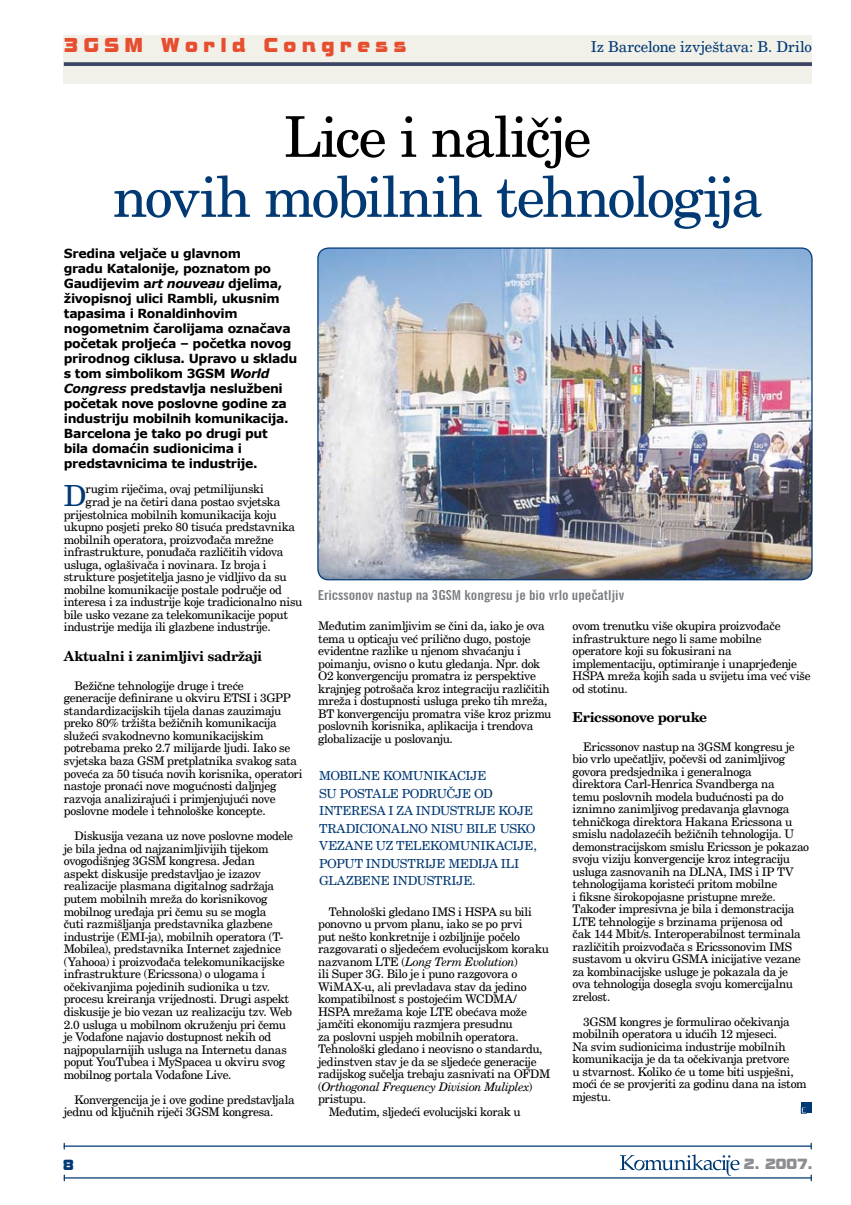
<style>
.page{position:relative;width:851px;height:1205px;background:#fff}
.page>*{position:absolute;margin:0;border:0;box-sizing:border-box;transform-origin:0 0}
.t1{font:56.25px "New Century Schlbk";letter-spacing:-.04em;color:#003974}
.t2{font:56.25px "New Century Schlbk";letter-spacing:-.03em;color:#000}
.t3{font:29.25px "New Century Schlbk";color:#003974}
.t4{font:18.75px "Bolt Bold IT Cby L2";letter-spacing:.3em;color:#e74d2f}
.t5{font:15px "New Century Schlbk";color:#003974}
.t6{font:700 extra-condensed 13.75px "News Gothic L2";color:#787b7f;scale:1.2 1}
.t7{font:700 13.75px "New Century Schlbk";letter-spacing:-.025em;color:#000}
.t8{font:13.75px "Bolt Bold IT Cby L2";color:#8d8e92}
.t9{font:700 12.5px/15px "Verdana";letter-spacing:-.03em;color:#000}
.t10{font:12.5px "New Century Schlbk";letter-spacing:-.005em;color:#003974}
.t11{font:11.88px/12.5px "New Century Schlbk";letter-spacing:-.03em;color:#000}
.t12{font:italic 11.88px "New Century Schlbk";letter-spacing:-.035em;color:#000}
.s1{font-style:italic}
.s2{font-style:normal}
</style>
<div class="page">
<svg style="left:620px;top:1154px;width:119px;height:22px"></svg>
<hr style="left:64px;top:1145px;width:747px;height:2px;background:#003974">
<hr style="left:64px;top:1177px;width:747px;height:1px;background:#003974">
<div style="left:64px;top:35px;width:747px;height:49px;background:#f1f0e9"></div>
<svg style="left:64px;top:62px;width:747px;height:4px;background:#464e6a"></svg>
<div style="left:801px;top:1102px;width:10px;height:11px;background:#003974"></div>
<svg style="left:800px;top:1107px;width:6px;height:6px"></svg>
<img style="left:318px;top:248px;width:493px;height:332px;border-radius:11px">
<h3 class="t4" style="left:64px;top:34px;width:344px">3GSM World Congress</h3>
<p class="t5" style="left:590px;top:37px;width:223px">Iz Barcelone izvještava: B. Drilo</p>
<h1 class="t2" style="left:284px;top:103px;width:309px">Lice i naličje</h1>
<h1 class="t1" style="left:113px;top:163px;width:650px">novih mobilnih tehnologija</h1>
<p class="t9" style="left:64px;top:245px;width:235px">Sredina veljače u glavnom<br>gradu Katalonije, poznatom po<br>Gaudijevim a<span class="s1">rt nouveau</span> djelima, živopisnoj ulici Rambli, ukusnim tapasima i Ronaldinhovim nogometnim čarolijama označava početak proljeća – početka novog prirodnog ciklusa. Upravo u skladu s tom simbolikom 3GSM <span class="s1">World<br>Congress</span> predstavlja neslužbeni početak nove poslovne godine za industriju mobilnih komunikacija.<br>Barcelona je tako po drugi put<br>bila domaćin sudionicima i predstavnicima te industrije.</p>
<h2 class="t3" style="left:64px;top:478px;width:24px">D</h2>
<p class="t11" style="left:86px;top:483px;width:180px">rugim riječima, ovaj petmilijunski</p>
<p class="t11" style="left:86px;top:496px;width:196px">grad je na četiri dana postao svjetska</p>
<p class="t11" style="left:64px;top:508px;width:214px">prijestolnica mobilnih komunikacija koju</p>
<p class="t11" style="left:64px;top:521px;width:233px">ukupno posjeti preko 80 tisuća predstavnika</p>
<p class="t11" style="left:64px;top:533px;width:211px">mobilnih operatora, proizvođača mrežne</p>
<p class="t11" style="left:64px;top:546px;width:221px">infrastrukture, ponuđača različitih vidova</p>
<p class="t11" style="left:64px;top:558px;width:204px">usluga, oglašivača i novinara. Iz broja i</p>
<p class="t11" style="left:64px;top:571px;width:224px">strukture posjetitelja jasno je vidljivo da su</p>
<p class="t11" style="left:64px;top:583px;width:220px">mobilne komunikacije postale područje od</p>
<p class="t11" style="left:64px;top:596px;width:240px">interesa i za industrije koje tradicionalno nisu</p>
<p class="t11" style="left:64px;top:608px;width:225px">bile usko vezane za telekomunikacije poput</p>
<p class="t11" style="left:64px;top:621px;width:208px">industrije medija ili glazbene industrije.</p>
<p class="t7" style="left:64px;top:647px;width:200px">Aktualni i zanimljivi sadržaji</p>
<p class="t11" style="left:64px;top:679px;width:240px;text-indent:11px">Bežične tehnologije druge i treće<br>generacije definirane u okviru ETSI i 3GPP standardizacijskih tijela danas zauzimaju preko 80% tržišta bežičnih komunikacija služeći svakodnevno komunikacijskim potrebama preko 2.7 milijarde ljudi. Iako se svjetska baza GSM pretplatnika svakog sata poveća za 50 tisuća novih korisnika, operatori nastoje pronaći nove mogućnosti daljnjeg razvoja analizirajući i primjenjujući nove poslovne modele i tehnološke koncepte.</p>
<p class="t11" style="left:64px;top:830px;width:231px;text-indent:11px">Diskusija vezana uz nove poslovne modele je bila jedna od najzanimljivijih tijekom ovogodišnjeg 3GSM kongresa. Jedan<br>aspekt diskusije predstavljao je izazov realizacije plasmana digitalnog sadržaja putem mobilnih mreža do korisnikovog mobilnog uređaja pri čemu su se mogla<br>čuti razmišljanja predstavnika glazbene industrije (EMI-ja), mobilnih operatora (T-Mobilea), predstavnika Internet zajednice (Yahooa) i proizvođača telekomunikacijske infrastrukture (Ericssona) o ulogama i očekivanjima pojedinih sudionika u tzv. procesu kreiranja vrijednosti. Drugi aspekt diskusije je bio vezan uz realizaciju tzv. Web 2.0 usluga u mobilnom okruženju pri čemu je Vodafone najavio dostupnost nekih od najpopularnijih usluga na Internetu danas poput YouTubea i MySpacea u okviru svog mobilnog portala Vodafone Live.</p>
<p class="t11" style="left:64px;top:1093px;width:232px;text-indent:11px">Konvergencija je i ove godine predstavljala jednu od ključnih riječi 3GSM kongresa.</p>
<p class="t6" style="left:318px;top:587px;width:257px">Ericssonov nastup na 3GSM kongresu je bio vrlo upečatljiv</p>
<p class="t11" style="left:318px;top:620px;width:235px">Međutim zanimljivim se čini da, iako je ova tema u opticaju već prilično dugo, postoje evidentne razlike u njenom shvaćanju i poimanju, ovisno o kutu gledanja. Npr. dok O2 konvergenciju promatra iz perspektive krajnjeg potrošača kroz integraciju različitih mreža i dostupnosti usluga preko tih mreža, BT konvergenciju promatra više kroz prizmu poslovnih korisnika, aplikacija i trendova globalizacije u poslovanju.</p>
<p class="t10" style="left:319px;top:768px;width:21px">Mobilne</p>
<p class="t10" style="left:383px;top:768px;width:10px">komunikacije</p>
<p class="t10" style="left:319px;top:786px;width:30px">su postale</p>
<p class="t10" style="left:402px;top:786px;width:10px">pod</p>
<p class="t10" style="left:428px;top:786px;width:56px">ručje od</p>
<p class="t10" style="left:319px;top:803px;width:9px">inte</p>
<p class="t10" style="left:351px;top:803px;width:19px">resa</p>
<p class="t10" style="left:388px;top:803px;width:37px">i za indust</p>
<p class="t10" style="left:465px;top:803px;width:17px">rije</p>
<p class="t10" style="left:498px;top:803px;width:10px">koje</p>
<p class="t10" style="left:319px;top:821px;width:27px">tradicionalno</p>
<p class="t10" style="left:430px;top:821px;width:10px">nisu</p>
<p class="t10" style="left:466px;top:821px;width:9px">bile</p>
<p class="t10" style="left:499px;top:821px;width:10px">usko</p>
<p class="t10" style="left:319px;top:838px;width:36px">vezane</p>
<p class="t10" style="left:376px;top:838px;width:30px">uz telekomunikacije</p>
<p class="t10" style="left:533px;top:838px;width:5px">,</p>
<p class="t10" style="left:319px;top:856px;width:10px">poput</p>
<p class="t10" style="left:366px;top:856px;width:10px">indust</p>
<p class="t10" style="left:415px;top:856px;width:17px">rije</p>
<p class="t10" style="left:448px;top:856px;width:10px">medija</p>
<p class="t10" style="left:501px;top:856px;width:7px">ili</p>
<p class="t10" style="left:319px;top:873px;width:10px">gla</p>
<p class="t10" style="left:346px;top:873px;width:18px">zbene</p>
<p class="t10" style="left:392px;top:873px;width:10px">indust</p>
<p class="t10" style="left:442px;top:873px;width:35px">rije .</p>
<p class="t11" style="left:329px;top:905px;width:204px">Tehnološki gledano IMS i HSPA su bili</p>
<p class="t11" style="left:318px;top:917px;width:206px">ponovno u prvom planu, iako se po prvi</p>
<p class="t11" style="left:318px;top:930px;width:203px">put nešto konkretnije i ozbiljnije počelo</p>
<p class="t11" style="left:318px;top:942px;width:232px">razgovarati o sljedećem evolucijskom koraku</p>
<p class="t12" style="left:318px;top:954px;width:201px"><span class="s2">nazvanom LTE (</span>Long Term Evolution<span class="s2">)</span></p>
<p class="t11" style="left:318px;top:967px;width:200px">ili Super 3G. Bilo je i puno razgovora o</p>
<p class="t11" style="left:318px;top:980px;width:210px">WiMAX-u, ali prevladava stav da jedino</p>
<p class="t11" style="left:318px;top:992px;width:200px">kompatibilnost s postojećim WCDMA/</p>
<p class="t11" style="left:318px;top:1005px;width:210px">HSPA mrežama koje LTE obećava može</p>
<p class="t11" style="left:318px;top:1017px;width:196px">jamčiti ekonomiju razmjera presudnu</p>
<p class="t11" style="left:318px;top:1030px;width:202px">za poslovni uspjeh mobilnih operatora.</p>
<p class="t11" style="left:318px;top:1042px;width:226px">Tehnološki gledano i neovisno o standardu,</p>
<p class="t11" style="left:318px;top:1055px;width:220px">jedinstven stav je da se sljedeće generacije</p>
<p class="t11" style="left:318px;top:1067px;width:233px">radijskog sučelja trebaju zasnivati na OFDM</p>
<p class="t12" style="left:318px;top:1079px;width:215px"><span class="s2">(</span>Orthogonal Frequency Division Muliplex<span class="s2">)</span></p>
<p class="t11" style="left:318px;top:1092px;width:49px">pristupu.</p>
<p class="t11" style="left:329px;top:1105px;width:193px">Međutim, sljedeći evolucijski korak u</p>
<p class="t11" style="left:572px;top:620px;width:239px">ovom trenutku više okupira proizvođače infrastrukture nego li same mobilne operatore koji su fokusirani na implementaciju, optimiranje i unaprjeđenje HSPA mreža kojih sada u svijetu ima već više od stotinu.</p>
<p class="t7" style="left:572px;top:708px;width:136px">Ericssonove poruke</p>
<p class="t11" style="left:572px;top:740px;width:238px;text-indent:11px">Ericssonov nastup na 3GSM kongresu je bio vrlo upečatljiv, počevši od zanimljivog govora predsjednika i generalnoga<br>direktora Carl-Henrica Svandberga na<br>temu poslovnih modela budućnosti pa do iznimno zanimljivog predavanja glavnoga tehničkoga direktora Hakana Ericssona u smislu nadolazećih bežičnih tehnologija. U demonstracijskom smislu Ericsson je pokazao svoju viziju konvergencije kroz integraciju usluga zasnovanih na DLNA, IMS i IP TV tehnologijama koristeći pritom mobilne<br>i fiksne širokopojasne pristupne mreže.<br>Također impresivna je bila i demonstracija LTE tehnologije s brzinama prijenosa od<br>čak 144 Mbit/s. Interoperabilnost terminala različitih proizvođača s Ericssonovim IMS sustavom u okviru GSMA inicijative vezane za kombinacijske usluge je pokazala da je<br>ova tehnologija dosegla svoju komercijalnu zrelost.</p>
<p class="t11" style="left:572px;top:1015px;width:236px;text-indent:11px">3GSM kongres je formulirao očekivanja mobilnih operatora u idućih 12 mjeseci.<br>Na svim sudionicima industrije mobilnih komunikacija je da ta očekivanja pretvore<br>u stvarnost. Koliko će u tome biti uspješni, moći će se provjeriti za godinu dana na istom mjestu.</p>
<p class="t8" style="left:743px;top:1156px;width:70px">2. 2007.</p>
</div>
